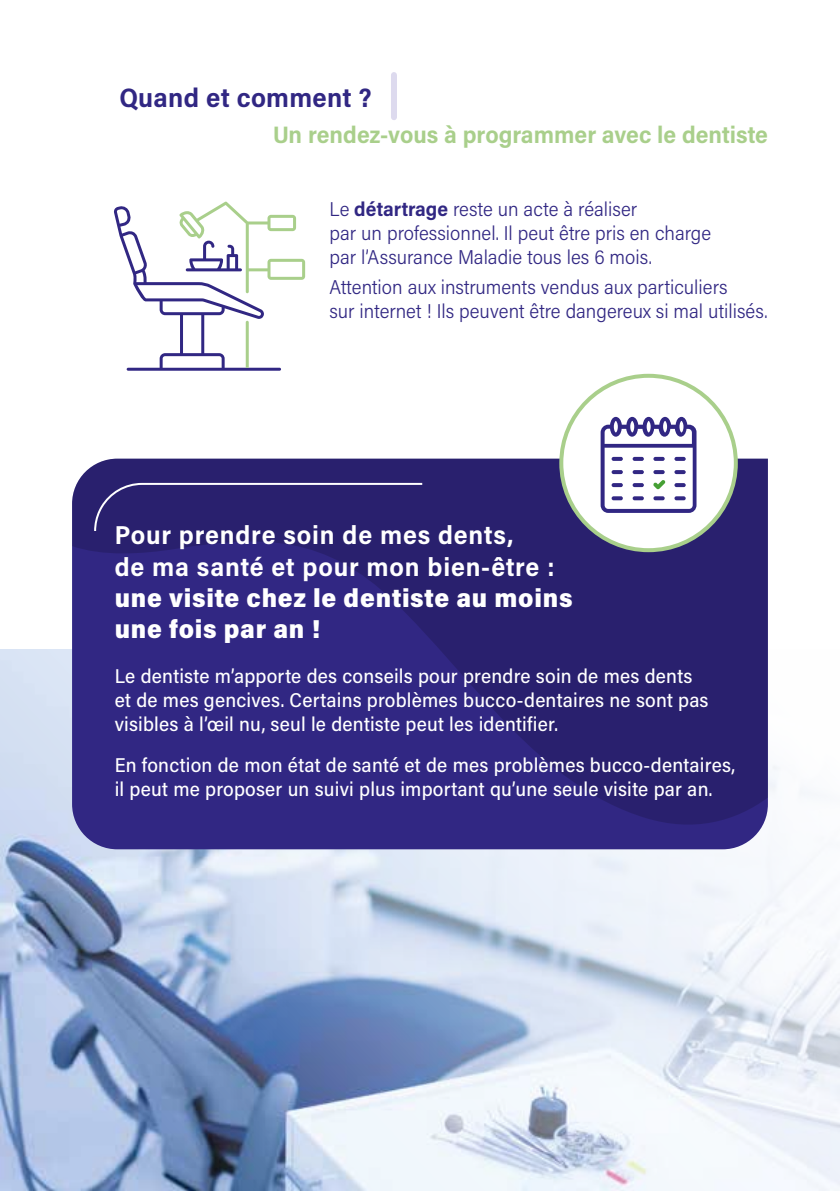
<style>
.page{position:relative;width:840px;height:1191px;background:#fff}
.page>*{position:absolute;margin:0;border:0;box-sizing:border-box;transform-origin:0 0}
.t1{font:700 26.8px "Acumin Pro Semi Cond";letter-spacing:.01em;color:#312783}
.t2{font:700 26px/31.2px "Acumin Pro Semi Cond";letter-spacing:.03em;color:#fff}
.t3{font:900 26px/31.2px "Acumin Pro Semi Cond";letter-spacing:.03em;color:#fff}
.t4{font:700 23.8px "Acumin Pro Semi Cond";color:#a9cf8b}
.t5{font:500 20px/24px "Acumin Pro Semi Cond";letter-spacing:.01em;color:#fff}
.t6{font:300 20px/24px "Acumin Pro Semi Cond";color:#312783}
.s1{font-weight:700}
</style>
<div class="page">
<img style="left:0;top:650px;width:839px;height:541px">
<svg style="left:72px;top:458px;width:695px;height:389px;fill:#312783"></svg>
<div style="left:93px;top:482px;width:331px;height:51px;background:#29206e"></div>
<div style="left:561px;top:376px;width:174px;height:174px;background:#fff;border-radius:50%"></div>
<div style="left:559px;top:374px;width:178px;height:178px;border:4px solid #a9cf8b;border-radius:50%"></div>
<svg style="left:600px;top:417px;width:96px;height:96px"></svg>
<svg style="left:114px;top:201px;width:191px;height:170px"></svg>
<div style="left:391px;top:75px;width:6px;height:42px;background:#dddaee"></div>
<h1 class="t1" style="left:119px;top:78px;width:253px">Quand et comment ?</h1>
<p class="t4" style="left:273px;top:118px;width:496px">Un rendez-vous à programmer avec le dentiste</p>
<p class="t6" style="left:329px;top:196px;width:383px">Le <span class="s1">détartrage</span> reste un acte à réaliser<br>par un professionnel. Il peut être pris en charge par l’Assurance Maladie tous les 6 mois.</p>
<p class="t6" style="left:329px;top:274px;width:439px">Attention aux instruments vendus aux particuliers<br>sur internet ! Ils peuvent être dangereux si mal utilisés.</p>
<h2 class="t2" style="left:115px;top:518px;width:441px">Pour prendre soin de mes dents,<br>de ma santé et pour mon bien-être :</h2>
<h2 class="t3" style="left:115px;top:581px;width:459px">une visite chez le dentiste au moins une fois par an !</h2>
<p class="t5" style="left:115px;top:662px;width:595px">Le dentiste m’apporte des conseils pour prendre soin de mes dents et de mes gencives. Certains problèmes bucco-dentaires ne sont pas visibles à l’œil nu, seul le dentiste peut les identifier.</p>
<p class="t5" style="left:115px;top:751px;width:621px">En fonction de mon état de santé et de mes problèmes bucco-dentaires, il peut me proposer un suivi plus important qu’une seule visite par an.</p>
</div>
